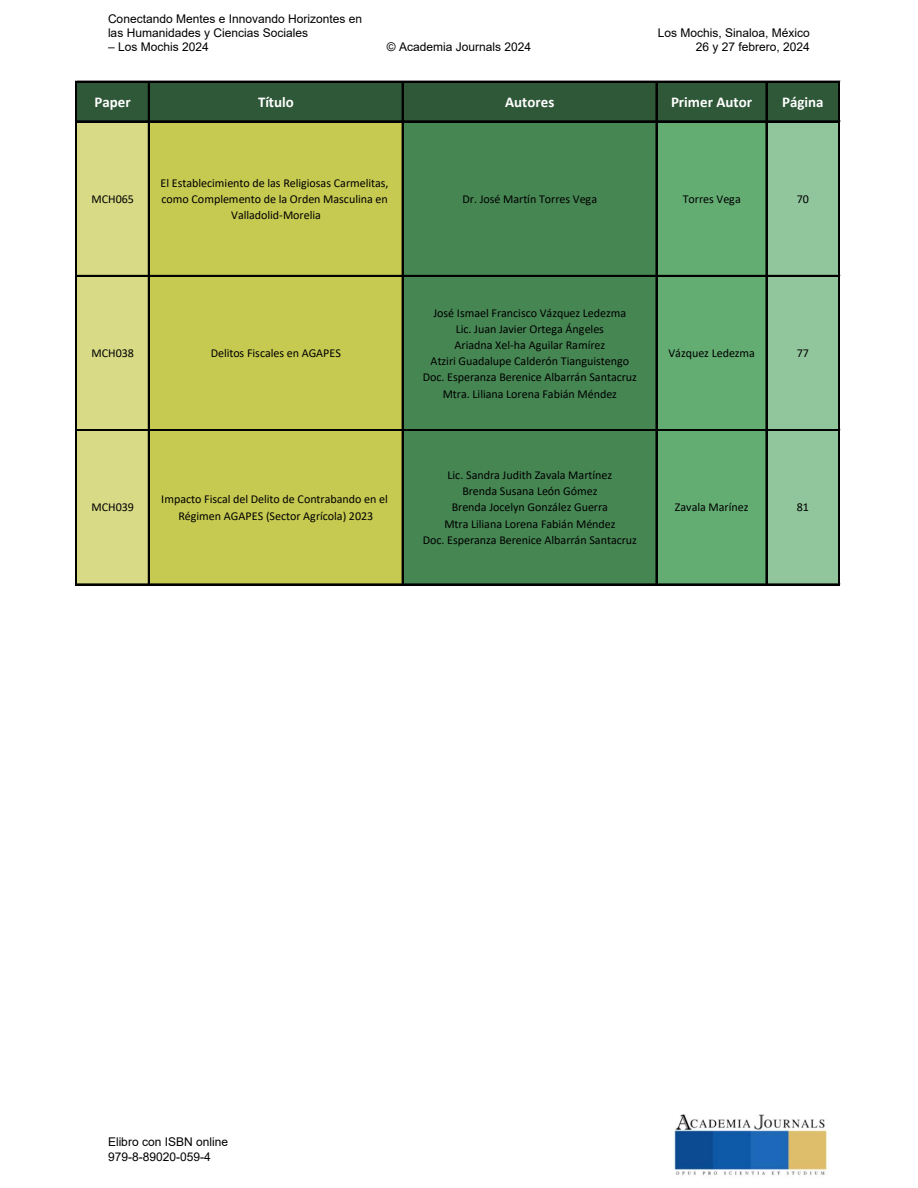
<style>
.page{position:relative;width:918px;height:1188px;background:#fff}
.page>*{position:absolute;margin:0;border:0;box-sizing:border-box;transform-origin:0 0}
.t1{font:700 15px "Calibri";color:#fff}
.t2{font:12px/16.2px "Calibri";letter-spacing:-.005em;color:#000;text-align:center}
.t3{font:12px/14.4px "Arial";color:#000}
</style>
<div class="page">
<img style="left:674px;top:1114px;width:154px;height:61px">
<div style="left:77px;top:82px;width:762px;height:40px;background:#2e5837"></div>
<hr style="left:75px;top:81px;width:1px;height:41px;background:#000">
<hr style="left:76px;top:81px;width:1px;height:41px;background:#000">
<hr style="left:148px;top:82px;width:2px;height:40px;background:#000">
<hr style="left:402px;top:82px;width:1px;height:40px;background:#000">
<hr style="left:656px;top:82px;width:1px;height:40px;background:#000">
<hr style="left:766px;top:82px;width:1px;height:40px;background:#000">
<hr style="left:838px;top:82px;width:2px;height:40px;background:#000">
<hr style="left:77px;top:81px;width:763px;height:1px;background:#000">
<div style="left:77px;top:122px;width:72px;height:463px;background:#d8da86"></div>
<div style="left:149px;top:122px;width:254px;height:463px;background:#c6ca51"></div>
<div style="left:403px;top:122px;width:254px;height:463px;background:#468653"></div>
<div style="left:657px;top:122px;width:110px;height:463px;background:#63ad73"></div>
<div style="left:767px;top:122px;width:72px;height:463px;background:#91c59c"></div>
<hr style="left:75px;top:121px;width:1px;height:464px;background:#000">
<hr style="left:76px;top:121px;width:1px;height:464px;background:#000">
<hr style="left:148px;top:122px;width:2px;height:463px;background:#000">
<hr style="left:402px;top:122px;width:1px;height:463px;background:#000">
<hr style="left:656px;top:122px;width:1px;height:463px;background:#000">
<hr style="left:766px;top:122px;width:1px;height:463px;background:#000">
<hr style="left:838px;top:122px;width:2px;height:463px;background:#000">
<hr style="left:77px;top:121px;width:763px;height:1px;background:#000">
<hr style="left:77px;top:275px;width:763px;height:2px;background:#000">
<hr style="left:77px;top:429px;width:763px;height:1px;background:#000">
<hr style="left:77px;top:430px;width:763px;height:1px;background:#000">
<hr style="left:77px;top:584px;width:763px;height:1px;background:#000">
<p class="t3" style="left:108px;top:11px;width:256px">Conectando Mentes e Innovando Horizontes en las Humanidades y Ciencias Sociales</p>
<p class="t3" style="left:108px;top:40px;width:102px">– Los Mochis 2024</p>
<p class="t3" style="left:387px;top:40px;width:146px">© Academia Journals 2024</p>
<p class="t3" style="left:658px;top:26px;width:154px;text-align:right">Los Mochis, Sinaloa, México<br>26 y 27 febrero, 2024</p>
<p class="t1" style="left:95px;top:96px;width:38px">Paper</p>
<p class="t1" style="left:258px;top:96px;width:37px">Título</p>
<p class="t1" style="left:505px;top:96px;width:51px">Autores</p>
<p class="t1" style="left:671px;top:96px;width:83px">Primer Autor</p>
<p class="t1" style="left:782px;top:96px;width:43px">Página</p>
<p class="t2" style="left:91px;top:192px;width:44px">MCH065</p>
<p class="t2" style="left:161px;top:176px;width:230px">El Establecimiento de las Religiosas Carmelitas, como Complemento de la Orden Masculina en<br>Valladolid-Morelia</p>
<p class="t2" style="left:91px;top:346px;width:44px">MCH038</p>
<p class="t2" style="left:211px;top:346px;width:132px">Delitos Fiscales en AGAPES</p>
<p class="t2" style="left:91px;top:500px;width:44px">MCH039</p>
<p class="t2" style="left:161px;top:492px;width:228px">Impacto Fiscal del Delito de Contrabando en el<br>Régimen AGAPES (Sector Agrícola) 2023</p>
<p class="t2" style="left:463px;top:192px;width:136px">Dr. José Martín Torres Vega</p>
<p class="t2" style="left:683px;top:192px;width:60px">Torres Vega</p>
<p class="t2" style="left:797px;top:192px;width:14px">70</p>
<p class="t2" style="left:423px;top:306px;width:216px">José Ismael Francisco Vázquez Ledezma<br>Lic. Juan Javier Ortega Ángeles<br>Ariadna Xel-ha Aguilar Ramírez<br>Atziri Guadalupe Calderón Tianguistengo Doc. Esperanza Berenice Albarrán Santacruz Mtra. Liliana Lorena Fabián Méndez</p>
<p class="t2" style="left:423px;top:468px;width:216px">Lic. Sandra Judith Zavala Martínez<br>Brenda Susana León Gómez<br>Brenda Jocelyn González Guerra<br>Mtra Liliana Lorena Fabián Méndez<br>Doc. Esperanza Berenice Albarrán Santacruz</p>
<p class="t2" style="left:668px;top:346px;width:88px">Vázquez Ledezma</p>
<p class="t2" style="left:797px;top:346px;width:14px">77</p>
<p class="t2" style="left:675px;top:500px;width:75px">Zavala Marínez</p>
<p class="t2" style="left:797px;top:500px;width:14px">81</p>
<p class="t3" style="left:108px;top:1135px;width:122px">Elibro con ISBN online<br>979-8-89020-059-4</p>
</div>
